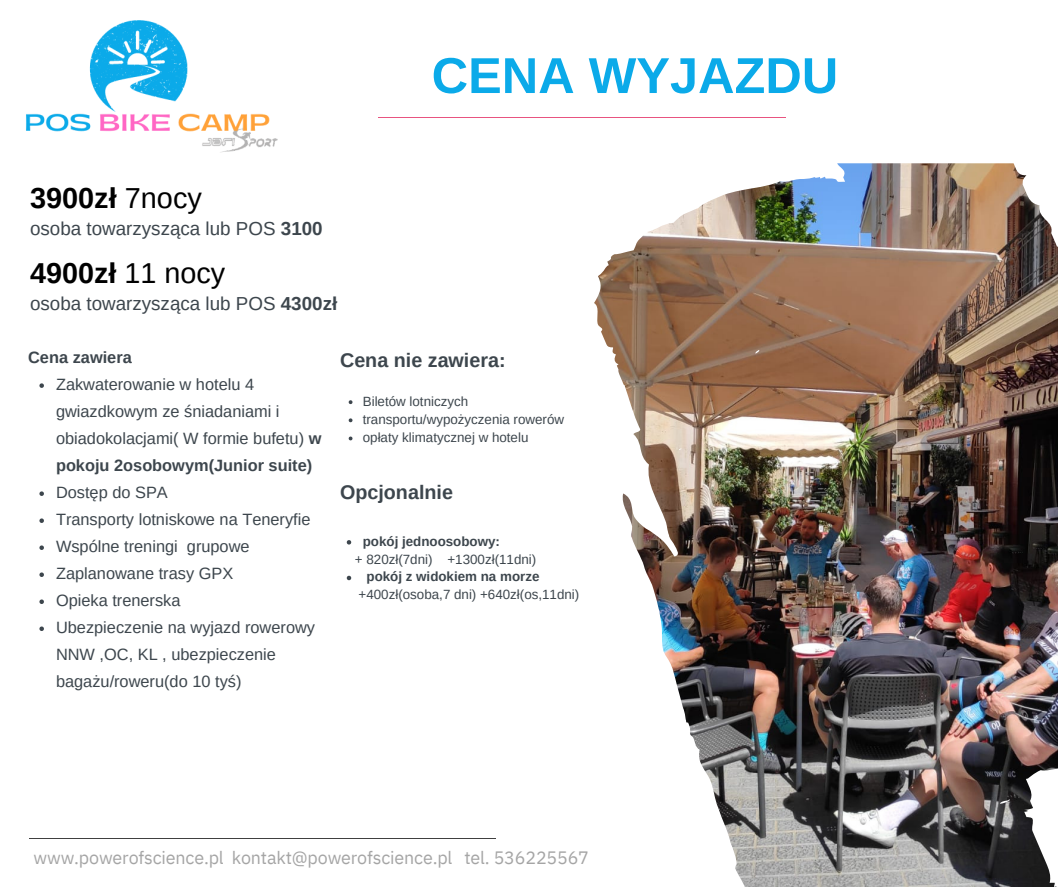
<style>
.page{position:relative;width:1058px;height:887px;background:#fff}
.page>*{position:absolute;margin:0;border:0;box-sizing:border-box;transform-origin:0 0}
.t1{font:700 50.4px "Arimo";color:#0baae9}
.t2{font:700 28.95px "Arimo";color:#000}
.t3{font:700 28.8px "Arimo";color:#000}
.t4{font:700 19.8px "Arimo";color:#3d464d}
.t5{font:700 19.65px "Arimo";color:#3d464d}
.t6{font:18.75px "Arimo";color:#3d464d}
.t7{font:17.85px "IBM Plex Sans";letter-spacing:-.01em;color:#a5a5a5}
.t8{font:16.35px/27px "Arimo";color:#3d464d}
.t9{font:700 16.35px "Arimo";color:#3d464d}
.t10{font:13.35px "Arimo";color:#3d464d}
.t11{font:700 13.35px "Arimo";color:#3d464d}
.s1{font-weight:400}
.s2{font-weight:700}
</style>
<div class="page">
<hr style="left:378px;top:117px;width:407px;height:1px;background:#e85480">
<hr style="left:30px;top:838px;width:466px;height:1px;background:#404040">
<img style="left:594px;top:163px;width:464px;height:723px">
<svg style="left:39px;top:383px;width:5px;height:5px"></svg>
<svg style="left:39px;top:491px;width:5px;height:5px"></svg>
<svg style="left:39px;top:518px;width:5px;height:5px"></svg>
<svg style="left:39px;top:545px;width:5px;height:5px"></svg>
<svg style="left:39px;top:572px;width:5px;height:5px"></svg>
<svg style="left:39px;top:599px;width:5px;height:5px"></svg>
<svg style="left:39px;top:626px;width:5px;height:5px"></svg>
<svg style="left:349px;top:400px;width:3px;height:4px"></svg>
<svg style="left:349px;top:418px;width:3px;height:4px"></svg>
<svg style="left:349px;top:436px;width:3px;height:4px"></svg>
<img style="left:26px;top:20px;width:252px;height:133px">
<svg style="left:347px;top:540px;width:4px;height:4px"></svg>
<svg style="left:347px;top:575px;width:4px;height:5px"></svg>
<p class="t2" style="left:30px;top:182px;width:173px">3900zł <span class="s1">7nocy</span></p>
<p class="t6" style="left:30px;top:218px;width:294px">osoba towarzysząca lub POS <span class="s2">3100</span></p>
<p class="t3" style="left:30px;top:257px;width:196px">4900zł <span class="s1">11 nocy</span></p>
<p class="t6" style="left:30px;top:293px;width:309px">osoba towarzysząca lub POS <span class="s2">4300zł</span></p>
<p class="t1" style="left:431px;top:47px;width:408px">CENA WYJAZDU</p>
<p class="t9" style="left:28px;top:348px;width:105px">Cena zawiera</p>
<p class="t8" style="left:56px;top:371px;width:267px">Zakwaterowanie w hotelu 4 gwiazdkowym ze śniadaniami i obiadokolacjami( W formie bufetu) <span class="s2">w pokoju 2osobowym(Junior suite)</span></p>
<p class="t8" style="left:56px;top:479px;width:113px">Dostęp do SPA</p>
<p class="t8" style="left:56px;top:506px;width:256px">Transporty lotniskowe na Teneryfie</p>
<p class="t8" style="left:56px;top:533px;width:195px">Wspólne treningi grupowe</p>
<p class="t8" style="left:56px;top:560px;width:179px">Zaplanowane trasy GPX</p>
<p class="t8" style="left:56px;top:587px;width:126px">Opieka trenerska</p>
<p class="t8" style="left:56px;top:614px;width:260px">Ubezpieczenie na wyjazd rowerowy<br>NNW ,OC, KL , ubezpieczenie bagażu/roweru(do 10 tyś)</p>
<p class="t5" style="left:340px;top:349px;width:167px">Cena nie zawiera:</p>
<p class="t10" style="left:363px;top:394px;width:107px">Biletów lotniczych</p>
<p class="t10" style="left:363px;top:412px;width:203px">transportu/wypożyczenia rowerów</p>
<p class="t10" style="left:363px;top:430px;width:167px">opłaty klimatycznej w hotelu</p>
<p class="t4" style="left:340px;top:481px;width:114px">Opcjonalnie</p>
<p class="t11" style="left:363px;top:533px;width:139px">pokój jednoosobowy:</p>
<p class="t10" style="left:355px;top:551px;width:183px">+ 820zł(7dni) +1300zł(11dni)</p>
<p class="t11" style="left:366px;top:569px;width:174px">pokój z widokiem na morze</p>
<p class="t10" style="left:358px;top:587px;width:222px">+400zł(osoba,7 dni) +640zł(os,11dni)</p>
<p class="t7" style="left:34px;top:846px;width:557px">www.powerofscience.pl kontakt@powerofscience.pl tel. 536225567</p>
</div>
